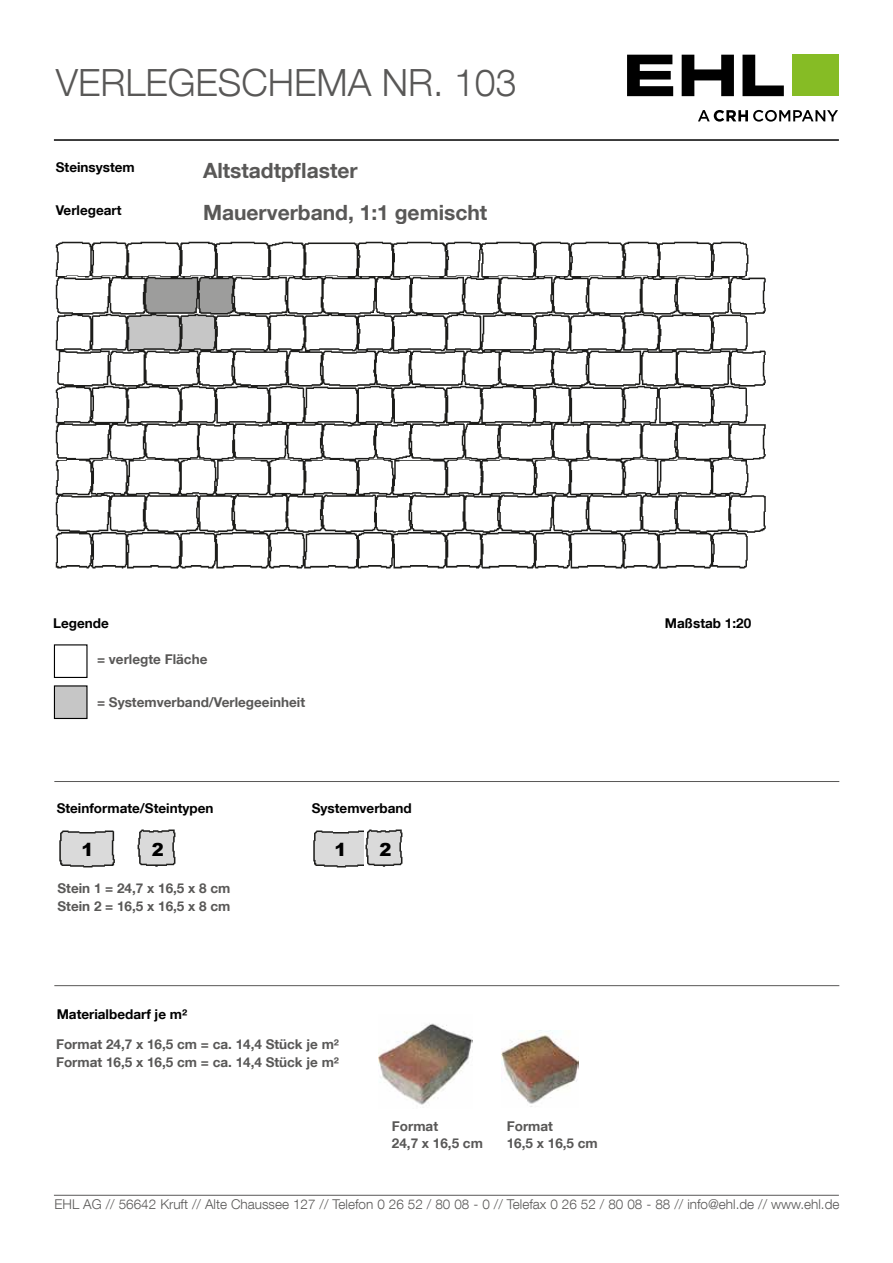
<style>
.page{position:relative;width:893px;height:1263px;background:#fff}
.page>*{position:absolute;margin:0;border:0;box-sizing:border-box;transform-origin:0 0}
.t1{font:300 37.5px "Helvetica Neue LT Com";color:#595857}
.t2{font:700 21px "Helvetica Neue LT Com";color:#595857}
.t3{font:900 18px "Arial";color:#000}
.t4{font:700 13.5px/18px "Helvetica Neue LT Com";color:#595857}
.t5{font:300 13.5px "Helvetica Neue LT Com";color:#595857}
.t6{font:700 13.5px "Helvetica Neue LT Com";color:#000}
</style>
<div class="page">
<img style="left:59px;top:830px;width:56px;height:38px">
<hr style="left:54px;top:139px;width:785px;height:2px;background:#000">
<svg style="left:627px;top:55px;width:46px;height:41px"></svg>
<svg style="left:682px;top:55px;width:52px;height:41px"></svg>
<svg style="left:742px;top:55px;width:42px;height:41px"></svg>
<div style="left:792px;top:55px;width:46px;height:41px;background:#86bc25"></div>
<svg style="left:698px;top:110px;width:140px;height:12px"></svg>
<hr style="left:54px;top:1195px;width:785px;height:1px;background:#595857">
<hr style="left:54px;top:985px;width:785px;height:1px;background:#595857">
<hr style="left:54px;top:781px;width:785px;height:1px;background:#595857">
<img style="left:137px;top:829px;width:39px;height:38px">
<img style="left:378px;top:1023px;width:94px;height:82px">
<img style="left:502px;top:1031px;width:77px;height:76px">
<div style="left:54px;top:644px;width:34px;height:34px;border:1px solid #000"></div>
<div style="left:54px;top:686px;width:33px;height:32px;background:#c6c6c6"></div>
<div style="left:54px;top:685px;width:34px;height:34px;border:1px solid #000"></div>
<img style="left:55px;top:241px;width:711px;height:328px">
<img style="left:313px;top:830px;width:51px;height:38px">
<img style="left:365px;top:829px;width:38px;height:38px">
<h1 class="t1" style="left:56px;top:59px;width:462px">VERLEGESCHEMA NR. 103</h1>
<p class="t6" style="left:56px;top:159px;width:80px">Steinsystem</p>
<p class="t6" style="left:56px;top:201px;width:67px">Verlegeart</p>
<h2 class="t2" style="left:203px;top:157px;width:156px">Altstadtpflaster</h2>
<h2 class="t2" style="left:203px;top:199px;width:286px">Mauerverband, 1:1 gemischt</h2>
<p class="t6" style="left:53px;top:614px;width:57px">Legende</p>
<p class="t4" style="left:97px;top:650px;width:112px">= verlegte Fläche</p>
<p class="t4" style="left:97px;top:693px;width:210px">= Systemverband/Verlegeeinheit</p>
<p class="t6" style="left:57px;top:799px;width:158px">Steinformate/Steintypen</p>
<p class="t6" style="left:312px;top:799px;width:102px">Systemverband</p>
<h3 class="t3" style="left:81px;top:837px;width:14px">1</h3>
<h3 class="t3" style="left:152px;top:837px;width:14px">2</h3>
<p class="t4" style="left:58px;top:879px;width:174px">Stein 1 = 24,7 x 16,5 x 8 cm<br>Stein 2 = 16,5 x 16,5 x 8 cm</p>
<p class="t6" style="left:57px;top:1005px;width:132px">Materialbedarf je m²</p>
<h3 class="t3" style="left:335px;top:837px;width:14px">1</h3>
<h3 class="t3" style="left:379px;top:837px;width:14px">2</h3>
<p class="t4" style="left:56px;top:1035px;width:285px">Format 24,7 x 16,5 cm = ca. 14,4 Stück je m²<br>Format 16,5 x 16,5 cm = ca. 14,4 Stück je m²</p>
<p class="t4" style="left:392px;top:1118px;width:93px;line-height:16.5px">Format<br>24,7 x 16,5 cm</p>
<p class="t4" style="left:507px;top:1118px;width:93px;line-height:16.5px">Format<br>16,5 x 16,5 cm</p>
<p class="t6" style="left:665px;top:614px;width:88px">Maßstab 1:20</p>
<p class="t5" style="left:55px;top:1196px;width:786px">EHL AG // 56642 Kruft // Alte Chaussee 127 // Telefon 0 26 52 / 80 08 - 0 // Telefax 0 26 52 / 80 08 - 88 // info@ehl.de // www.ehl.de</p>
</div>
